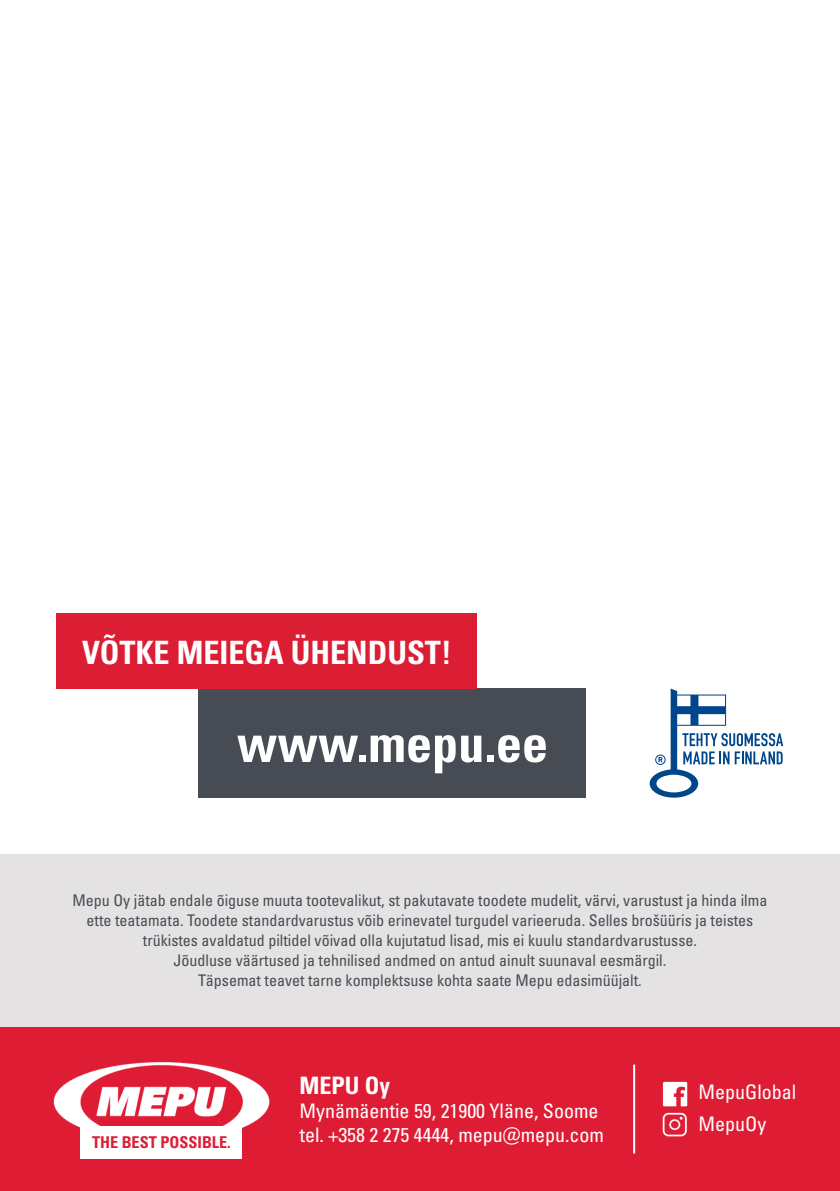
<style>
.page{position:relative;width:840px;height:1191px;background:#fff}
.page>*{position:absolute;margin:0;border:0;box-sizing:border-box;transform-origin:0 0}
.Otsikko_2020{font:700 condensed 52.2px "Univers LT Std";color:#fff}
.Punaotsikko_2020{font:32.2px "Univers LTCYR 67 Bold Cond";color:#fff}
.t1{font:700 condensed 24px "Univers LT Std";color:#fff}
.t2{font:condensed 20px "Univers LTCYR 57";color:#fff}
.t3{font:condensed 20px "Univers";color:#fff}
.Otsikko_2020-2{font:700 condensed 16.2px "Univers LT Std";color:#de1d34}
.Leipäteksti_2020{font:condensed 16px/20px "Univers LT Std";color:#474c54;text-align:center}
</style>
<div class="page">
<div style="left:198px;top:688px;width:388px;height:109px;background:#474c54"></div>
<div style="left:57px;top:613px;width:420px;height:75px;background:#db1e34"></div>
<div style="left:0;top:854px;width:839px;height:173px;background:#e4e2e3"></div>
<div style="left:0;top:1027px;width:839px;height:164px;background:#de1d34"></div>
<hr style="left:632px;top:1064px;width:2px;height:89px;background:#fff">
<img style="left:662px;top:1081px;width:25px;height:25px">
<img style="left:662px;top:1112px;width:25px;height:25px">
<svg style="left:649px;top:688px;width:133px;height:109px"></svg>
<img style="left:53px;top:1062px;width:217px;height:66px">
<div style="left:80px;top:1126px;width:162px;height:32px;background:#fff"></div>
<p class="Punaotsikko_2020" style="left:82px;top:632px;width:371px">VÕTKE MEIEGA ÜHENDUST!</p>
<p class="Otsikko_2020" style="left:237px;top:711px;width:312px">www.mepu.ee</p>
<p class="Leipäteksti_2020" style="left:73px;top:890px;width:696px">Mepu Oy jätab endale õiguse muuta tootevalikut, st pakutavate toodete mudelit, värvi, varustust ja hinda ilma ette teatamata. Toodete standardvarustus võib erinevatel turgudel varieeruda. Selles brošüüris ja teistes trükistes avaldatud piltidel võivad olla kujutatud lisad, mis ei kuulu standardvarustusse.<br>Jõudluse väärtused ja tehnilised andmed on antud ainult suunaval eesmärgil.<br>Täpsemat teavet tarne komplektsuse kohta saate Mepu edasimüüjalt.</p>
<p class="Otsikko_2020-2" style="left:92px;top:1132px;width:140px">THE BEST POSSIBLE.</p>
<p class="t1" style="left:299px;top:1070px;width:92px">MEPU Oy</p>
<p class="t2" style="left:299px;top:1098px;width:300px">Mynämäentie 59, 21900 Yläne, Soome</p>
<p class="t2" style="left:299px;top:1122px;width:306px">tel. +358 2 275 4444, mepu@mepu.com</p>
<p class="t3" style="left:698px;top:1079px;width:99px">MepuGlobal</p>
<p class="t3" style="left:698px;top:1111px;width:69px">MepuOy</p>
</div>
